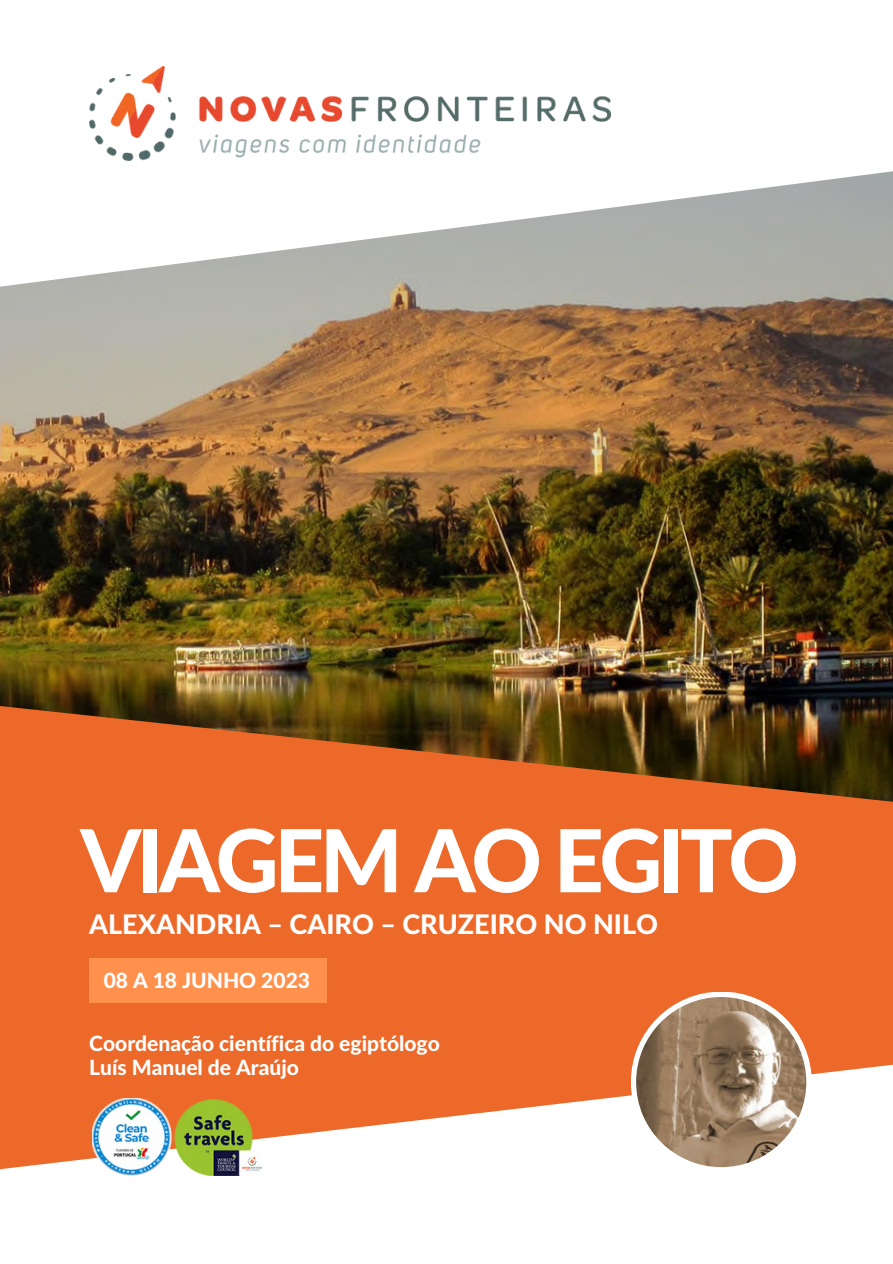
<style>
.page{position:relative;width:893px;height:1264px;background:#fff}
.page>*{position:absolute;margin:0;border:0;box-sizing:border-box;transform-origin:0 0}
.t1{font:800 86.85px "Lato Latin";letter-spacing:-.05em;color:#fff}
.t2{font:800 27px "Lato Latin";color:#fff}
.t3{font:800 21px/24.8px "Lato Latin";color:#fff}
</style>
<div class="page">
<img style="left:0;top:487px;width:892px;height:176px">
<img style="left:0;top:663px;width:892px;height:196px">
<svg style="left:0;top:995px;width:892px;height:181px;fill:#ed6929"></svg>
<div style="left:0;top:859px;width:892px;height:136px;background:#ed6929"></div>
<img style="left:93px;top:1098px;width:168px;height:77px">
<svg style="left:633px;top:993px;width:176px;height:177px"></svg>
<div style="left:89px;top:958px;width:237px;height:45px;background:#ff914d"></div>
<svg style="left:0;top:99px;width:892px;height:388px"></svg>
<img style="left:89px;top:67px;width:521px;height:93px">
<h1 class="t1" style="left:80px;top:822px;width:720px">VIAGEM AO EGITO</h1>
<p class="t2" style="left:89px;top:912px;width:570px">ALEXANDRIA – CAIRO – CRUZEIRO NO NILO</p>
<p class="t3" style="left:104px;top:969px;width:208px">08 A 18 JUNHO 2023</p>
<p class="t3" style="left:89px;top:1031px;width:352px">Coordenação científica do egiptólogo<br>Luís Manuel de Araújo</p>
</div>
